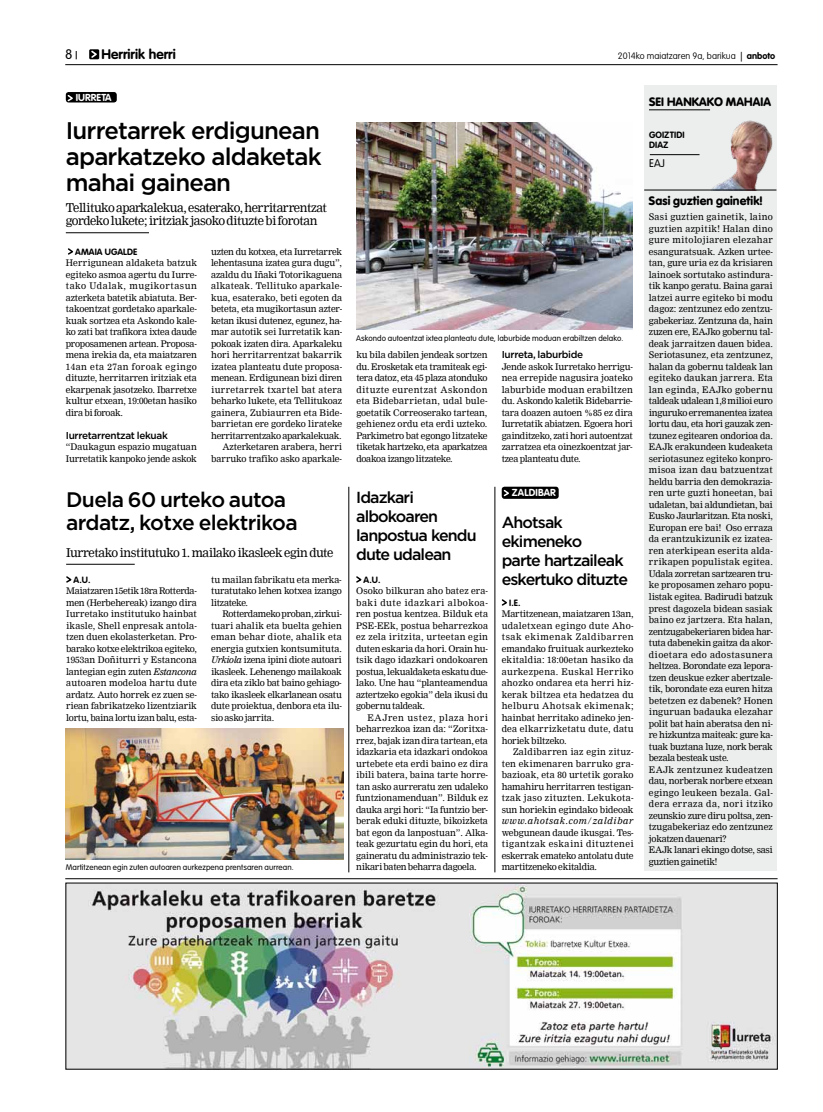
<style>
.page{position:relative;width:823px;height:1112px;background:#fff}
.page>*{position:absolute;margin:0;border:0;box-sizing:border-box;transform-origin:0 0}
.t1{font:500 24px/26px "Gotham";letter-spacing:-.035em;color:#000;text-align:justify}
.t2{font:500 21px/23px "Gotham";letter-spacing:-.03em;color:#000}
.t3{font:500 16px/19px "Gotham";letter-spacing:-.055em;color:#000}
.t4{font:700 13.7px "VAG Rounded";color:#000}
.t5{font:300 13.7px "VAG Rounded";color:#000}
.t6{font:12px/13px "Nimrod";letter-spacing:-.04em;color:#000}
.t7{font:900 12px "VAG Rounded";letter-spacing:.01em;color:#000}
.t8{font:300 11px "VAG Rounded";color:#000}
.t9{font:500 10px "Gotham";letter-spacing:-.03em;color:#000}
.t10{font:700 10px "VAG Rounded";letter-spacing:.01em;color:#fff}
.t11{font:100 9.1px "VAG Rounded";color:#000}
.t12{font:9px/11.5px "Nimrod";letter-spacing:-.015em;color:#000;text-align:justify}
.t13{font:700 9px/10px "VAG Rounded";letter-spacing:.01em;color:#000}
.t14{font:italic 9px "Nimrod";letter-spacing:.065em;color:#000}
.t15{font:300 8px "VAG Rounded";letter-spacing:.01em;color:#000}
.s1{font-weight:300}
.s2{font-weight:700}
.s3{font-style:italic}
</style>
<div class="page">
<hr style="left:65px;top:64px;width:712px;height:1px;background:#000">
<div style="left:89px;top:49px;width:10px;height:10px;background:#000"></div>
<svg style="left:91px;top:51px;width:6px;height:7px"></svg>
<div style="left:643px;top:85px;width:133px;height:785px;background:#eceded"></div>
<hr style="left:648px;top:109px;width:61px;height:1px;background:#000">
<hr style="left:649px;top:154px;width:50px;height:1px;background:#000">
<img style="left:710px;top:120px;width:64px;height:70px">
<hr style="left:643px;top:190px;width:133px;height:1px;background:#000">
<hr style="left:494px;top:486px;width:1px;height:386px;background:#000">
<img style="left:68px;top:884px;width:707px;height:183px">
<hr style="left:65px;top:878px;width:712px;height:1px;background:#000">
<div style="left:66px;top:92px;width:51px;height:10px;background:#000;border-radius:3px"></div>
<svg style="left:66px;top:93px;width:9px;height:10px"></svg>
<hr style="left:66px;top:232px;width:83px;height:1px;background:#000">
<svg style="left:68px;top:248px;width:6px;height:7px"></svg>
<img style="left:356px;top:122px;width:276px;height:207px">
<hr style="left:348px;top:486px;width:1px;height:386px;background:#000">
<img style="left:66px;top:728px;width:277px;height:131px">
<svg style="left:356px;top:576px;width:6px;height:7px"></svg>
<hr style="left:66px;top:564px;width:69px;height:1px;background:#000">
<svg style="left:66px;top:576px;width:6px;height:7px"></svg>
<div style="left:501px;top:486px;width:57px;height:12px;background:#000;border-radius:3px"></div>
<svg style="left:503px;top:489px;width:6px;height:8px"></svg>
<svg style="left:501px;top:599px;width:6px;height:7px"></svg>
<h3 class="t5" style="left:65px;top:47px;width:9px">8</h3>
<h3 class="t4" style="left:101px;top:46px;width:76px">Herririk herri</h3>
<p class="t11" style="left:617px;top:51px;width:159px">2014ko maiatzaren 9a, barikua <span class="s1">|</span> <span class="s2">anboto</span></p>
<h3 class="t7" style="left:648px;top:94px;width:123px">SEI HANKAKO MAHAIA</h3>
<p class="t13" style="left:648px;top:130px;width:37px">GOIZTIDI<br>DIAZ</p>
<p class="t8" style="left:648px;top:156px;width:17px">EAJ</p>
<h3 class="t7" style="left:648px;top:193px;width:115px">Sasi guztien gainetik!</h3>
<p class="t12" style="left:648px;top:211px;width:125px;text-align:left">Sasi guztien gainetik, laino guztien azpitik! Halan dino gure mitolojiaren elezahar esanguratsuak. Azken urtee&shy;tan, gure uria ez da krisiaren lainoek sortutako astindura&shy;tik kanpo geratu. Baina garai latzei aurre egiteko bi modu dagoz: zentzunez edo zentzu&shy;gabekeriaz. Zentzuna da, hain zuzen ere, EAJko gobernu tal&shy;deak jarraitzen dauen bidea.<br>Seriotasunez, eta zentzunez, halan da gobernu taldeak lan egiteko daukan jarrera. Eta lan eginda, EAJko gobernu taldeak udalean 1,8 milioi euro inguruko erremanentea izatea lortu dau, eta hori gauzak zen&shy;tzunez egitearen ondorioa da.<br>EAJk erakundeen kudeaketa seriotasunez egiteko konpro&shy;misoa izan dau batzuentzat heldu barria den demokrazia&shy;ren urte guzti honeetan, bai udaletan, bai aldundietan, bai<br>Eusko Jaurlaritzan. Eta noski,<br>Europan ere bai! Oso erraza da erantzukizunik ez izatea&shy;ren aterkipean eserita alda&shy;rrikapen populistak egitea.<br>Udala zorretan sartzearen tru&shy;ke proposamen zeharo popu&shy;listak egitea. Badirudi batzuk prest dagozela bidean sasiak baino ez jartzera. Eta halan, zentzugabekeriaren bidea har&shy;tuta dabenekin gaitza da akor&shy;dioetara edo adostasunera heltzea. Borondate eza lepora&shy;tzen deuskue ezker abertzale&shy;tik, borondate eza euren hitza betetzen ez dabenek? Honen inguruan badauka elezahar polit bat hain aberatsa den ni&shy;re hizkuntza maiteak: gure ka&shy;tuak buztana luze, nork berak bezala besteak uste.<br>EAJk zentzunez kudeatzen dau, norberak norbere etxean egingo leukeen bezala. Gal&shy;dera erraza da, nori itziko zeunskio zure diru poltsa, zen&shy;tzugabekeriaz edo zentzunez jokatzen dauenari?<br>EAJk lanari ekingo dotse, sasi guztien gainetik!</p>
<p class="t10" style="left:76px;top:92px;width:37px">IURRETA</p>
<h1 class="t1" style="left:66px;top:117px;width:257px">Iurretarrek erdigunean aparkatzeko aldaketak mahai gainean</h1>
<h3 class="t6" style="left:66px;top:201px;width:262px">Tellituko aparkalekua, esaterako, herritarrentzat gordeko lukete; iritziak jasoko dituzte bi forotan</h3>
<p class="t13" style="left:75px;top:247px;width:64px">AMAIA UGALDE</p>
<p class="t12" style="left:66px;top:257px;width:133px">Herrigunean aldaketa batzuk egiteko asmoa agertu du Iurre&shy;tako Udalak, mugikortasun azterketa batetik abiatuta. Ber&shy;takoentzat gordetako aparkale&shy;kuak sortzea eta Askondo kale&shy;ko zati bat trafikora ixtea daude proposamenen artean. Proposa&shy;mena irekia da, eta maiatzaren 14an eta 27an foroak egingo dituzte, herritarren iritziak eta ekarpenak jasotzeko. Ibarretxe kultur etxean, 19:00etan hasiko dira bi foroak.</p>
<p class="t9" style="left:66px;top:428px;width:104px">Iurretarrentzat lekuak</p>
<p class="t12" style="left:66px;top:441px;width:132px">“Daukagun espazio mugatuan<br>Iurretatik kanpoko jende askok</p>
<p class="t12" style="left:211px;top:246px;width:133px;text-align:right">uzten du kotxea, eta Iurretarrek lehentasuna izatea gura dugu”, azaldu du Iñaki Totorikaguena alkateak. Tellituko aparkale&shy;kua, esaterako, beti egoten da beteta, eta mugikortasun azter&shy;ketan ikusi dutenez, egunez, ha&shy;mar autotik sei Iurretatik kan&shy;pokoak izaten dira. Aparkaleku hori herritarrentzat bakarrik izatea planteatu dute proposa&shy;menean. Erdigunean bizi diren iurretarrek txartel bat atera beharko lukete, eta Tellitukoaz gainera, Zubiaurren eta Bide&shy;barrietan ere gordeko lirateke herritarrentzako aparkalekuak.<br>Azterketaren arabera, herri barruko trafiko asko aparkale-</p>
<p class="t15" style="left:356px;top:333px;width:269px">Askondo autoentzat ixtea planteatu dute, laburbide moduan erabiltzen delako.</p>
<p class="t12" style="left:356px;top:349px;width:133px">ku bila dabilen jendeak sortzen du. Erosketak eta tramiteak egi&shy;tera datoz, eta 45 plaza atonduko dituzte eurentzat Askondon eta Bidebarrietan, udal bule&shy;goetatik Correoserako tartean, gehienez ordu eta erdi uzteko.<br>Parkimetro bat egongo litzateke tiketak hartzeko, eta aparkatzea doakoa izango litzateke.</p>
<p class="t9" style="left:501px;top:348px;width:83px">Iurreta, laburbide</p>
<p class="t12" style="left:501px;top:361px;width:133px">Jende askok Iurretako herrigu&shy;nea errepide nagusira joateko laburbide moduan erabiltzen du. Askondo kaletik Bidebarrie&shy;tara doazen autoen %85 ez dira Iurretatik abiatzen. Egoera hori gainditzeko, zati hori autoentzat zarratzea eta oinezkoentzat jar&shy;tzea planteatu dute.</p>
<p class="t10" style="left:511px;top:486px;width:45px">ZALDIBAR</p>
<h3 class="t3" style="left:501px;top:512px;width:128px">Ahotsak ekimeneko<br>parte hartzaileak eskertuko dituzte</h3>
<p class="t13" style="left:509px;top:597px;width:13px">I.E.</p>
<p class="t12" style="left:501px;top:608px;width:133px">Martitzenean, maiatzaren 13an, udaletxean egingo dute Aho&shy;tsak ekimenak Zaldibarren emandako fruituak aurkezteko ekitaldia: 18:00etan hasiko da aurkezpena. Euskal Herriko ahozko ondarea eta herri hiz&shy;kerak biltzea eta hedatzea du helburu Ahotsak ekimenak; hainbat herritako adineko jen&shy;dea elkarrizketatu dute, datu horiek biltzeko.</p>
<p class="t12" style="left:501px;top:746px;width:133px;text-indent:11px">Zaldibarren iaz egin zituz&shy;ten ekimenaren barruko gra&shy;bazioak, eta 80 urtetik gorako hamahiru herritarren testigan&shy;tzak jaso zituzten. Lekukota&shy;sun horiekin egindako bideoak</p>
<p class="t14" style="left:501px;top:815px;width:133px">www.ahotsak.com/zaldibar</p>
<p class="t12" style="left:501px;top:826px;width:133px">webgunean daude ikusgai. Tes&shy;tigantzak eskaini dituztenei eskerrak emateko antolatu dute martitzeneko ekitaldia.</p>
<h2 class="t2" style="left:66px;top:487px;width:233px">Duela 60 urteko autoa ardatz, kotxe elektrikoa</h2>
<h3 class="t6" style="left:66px;top:546px;width:269px">Iurretako institutuko 1. mailako ikasleek egin dute</h3>
<p class="t13" style="left:73px;top:574px;width:18px">A.U.</p>
<p class="t12" style="left:66px;top:585px;width:132px">Maiatzaren 15etik 18ra Rotterda&shy;men (Herbehereak) izango dira Iurretako institutuko hainbat ikasle, Shell enpresak antola&shy;tzen duen ekolasterketan. Pro&shy;barako kotxe elektrikoa egiteko, 1953an Doñiturri y Estancona lantegian egin zuten <span class="s3">Estancona </span>autoaren modeloa hartu dute ardatz. Auto horrek ez zuen se&shy;riean fabrikatzeko lizentziarik lortu, baina lortu izan balu, esta-</p>
<p class="t12" style="left:211px;top:573px;width:132px">tu mailan fabrikatu eta merka&shy;turatutako lehen kotxea izango litzateke.</p>
<h3 class="t3" style="left:356px;top:488px;width:122px">Idazkari albokoaren lanpostua kendu dute udalean</h3>
<p class="t13" style="left:363px;top:574px;width:18px">A.U.</p>
<p class="t12" style="left:356px;top:585px;width:133px">Osoko bilkuran aho batez era&shy;baki dute idazkari albokoa&shy;ren postua kentzea. Bilduk eta PSE-EEk, postua beharrezkoa ez zela iritzita, urteetan egin duten eskaria da hori. Orain hu&shy;tsik dago idazkari ondokoaren postua, lekualdaketa eskatu due&shy;lako. Une hau “planteamendua aztertzeko egokia” dela ikusi du gobernu taldeak.</p>
<p class="t12" style="left:356px;top:711px;width:133px;text-indent:11px">EAJren ustez, plaza hori beharrezkoa izan da: “Zoritxa&shy;rrez, bajak izan dira tartean, eta idazkaria eta idazkari ondokoa urtebete eta erdi baino ez dira ibili batera, baina tarte horre&shy;tan asko aurreratu zen udaleko funtzionamenduan”. Bilduk ez dauka argi hori: “Ia funtzio ber&shy;berak eduki dituzte, bikoizketa bat egon da lanpostuan”. Alka&shy;teak gezurtatu egin du hori, eta gaineratu du administrazio tek&shy;nikari baten beharra dagoela.</p>
<p class="t12" style="left:211px;top:608px;width:132px;text-indent:11px">Rotterdameko proban, zirkui&shy;tuari ahalik eta buelta gehien eman behar diote, ahalik eta energia gutxien kontsumituta.<br><span class="s3">Urkiola</span> izena ipini diote autoari ikasleek. Lehenengo mailakoak dira eta ziklo bat baino gehiago&shy;tako ikasleek elkarlanean osatu dute proiektua, denbora eta ilu&shy;sio asko jarrita.</p>
<p class="t15" style="left:66px;top:862px;width:229px">Martitzenean egin zuten autoaren aurkezpena prentsaren aurrean.</p>
</div>
